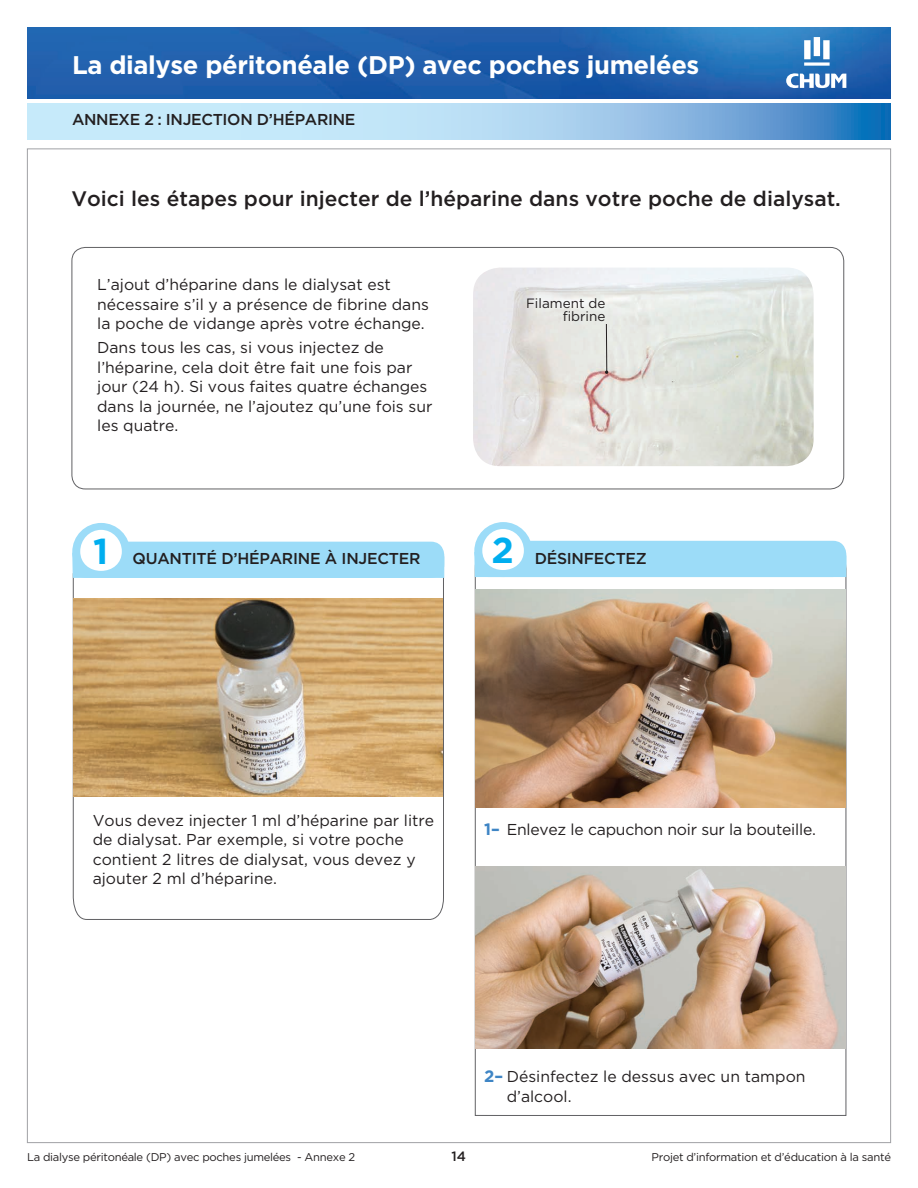
<style>
.page{position:relative;width:918px;height:1188px;background:#fff}
.page>*{position:absolute;margin:0;border:0;box-sizing:border-box;transform-origin:0 0}
.t1{font:700 36px "Gotham";color:#00aeef}
.t2{font:700 25.5px "Gotham";letter-spacing:-.015em;color:#fff}
.t3{font:500 21px "Gotham";color:#231f20}
.t4{font:15.75px/19.5px "Gotham";color:#231f20}
.t5{font:500 15.75px "Gotham";letter-spacing:-.02em;color:#231f20}
.t6{font:13.5px/13.5px "Gotham";color:#231f20;text-align:right}
.t7{font:500 13.5px "Gotham";color:#231f20}
.t8{font:11.25px "Gotham";letter-spacing:-.025em;color:#231f20}
.s1{font-weight:700;font-size:16.5px;color:#3e85c5}
</style>
<div class="page">
<div style="left:71px;top:247px;width:773px;height:242px;border:1px solid #616164;border-radius:14px"></div>
<svg style="left:474px;top:543px;width:373px;height:573px"></svg>
<img style="left:27px;top:27px;width:864px;height:72px">
<svg style="left:27px;top:104px;width:864px;height:36px;background:#a0cceb"></svg>
<svg style="left:804px;top:37px;width:26px;height:29px"></svg>
<svg style="left:786px;top:73px;width:60px;height:15px"></svg>
<img style="left:473px;top:268px;width:341px;height:198px">
<svg style="left:72px;top:578px;width:372px;height:342px"></svg>
<div style="left:73px;top:542px;width:371px;height:36px;background:#9cdcf8;border-radius:14px"></div>
<svg style="left:72px;top:556px;width:372px;height:22px"></svg>
<div style="left:72px;top:523px;width:58px;height:55px;background:#9cdcf8;border-radius:50%"></div>
<div style="left:80px;top:530px;width:42px;height:41px;background:#fff;border-radius:50%"></div>
<div style="left:475px;top:541px;width:371px;height:36px;background:#9cdcf8;border-radius:14px"></div>
<svg style="left:474px;top:555px;width:372px;height:22px"></svg>
<div style="left:474px;top:522px;width:58px;height:55px;background:#9cdcf8;border-radius:50%"></div>
<div style="left:482px;top:529px;width:42px;height:41px;background:#fff;border-radius:50%"></div>
<img style="left:476px;top:589px;width:369px;height:218px">
<img style="left:475px;top:866px;width:371px;height:183px">
<hr style="left:606px;top:324px;width:1px;height:48px;background:#231f20">
<img style="left:73px;top:598px;width:369px;height:199px">
<h2 class="t2" style="left:72px;top:50px;width:629px">La dialyse péritonéale (DP) avec poches jumelées</h2>
<p class="t5" style="left:72px;top:110px;width:130px">Annexe 2 : Injectio</p>
<p class="t5" style="left:240px;top:110px;width:114px">n d’hépari ne</p>
<h3 class="t3" style="left:71px;top:186px;width:771px">Voici les étapes pour injecter de l’héparine dans votre poche de dialysat.</h3>
<p class="t4" style="left:97px;top:275px;width:333px">L’ajout d’héparine dans le dialysat est nécessaire s’il y a présence de fibrine dans la poche de vidange après votre échange.</p>
<p class="t4" style="left:97px;top:338px;width:337px">Dans tous les cas, si vous injectez de l’héparine, cela doit être fait une fois par jour (24 h). Si vous faites quatre échanges dans la journée, ne l’ajoutez qu’une fois sur les quatre.</p>
<h1 class="t1" style="left:93px;top:530px;width:17px">1</h1>
<p class="t5" style="left:133px;top:549px;width:13px">qua</p>
<p class="t5" style="left:170px;top:549px;width:209px">ntité d’héparine à injecter</p>
<p class="t6" style="left:526px;top:296px;width:81px">Filament de fibrine</p>
<h1 class="t1" style="left:491px;top:529px;width:24px">2</h1>
<p class="t5" style="left:535px;top:548px;width:71px">Dési nfecte</p>
<p class="t5" style="left:636px;top:548px;width:13px">z</p>
<p class="t4" style="left:93px;top:810px;width:343px">Vous devez injecter 1 ml d’héparine par litre de dialysat. Par exemple, si votre poche contient 2 litres de dialysat, vous devez y ajouter 2 ml d’héparine.</p>
<p class="t4" style="left:484px;top:820px;width:333px"><span class="s1">1–</span> Enlevez le capuchon noir sur la bouteille.</p>
<p class="t4" style="left:507px;top:1067px;width:300px;text-indent:-22px"><span class="s1">2–</span> Désinfectez le dessus avec un tampon d’alcool.</p>
<p class="t8" style="left:27px;top:1150px;width:330px">La dialyse péritonéale (DP) avec poches jumelées - Annexe 2</p>
<p class="t7" style="left:451px;top:1148px;width:16px">14</p>
<p class="t8" style="left:652px;top:1150px;width:241px">Projet d’information et d’éducation à la santé</p>
</div>
